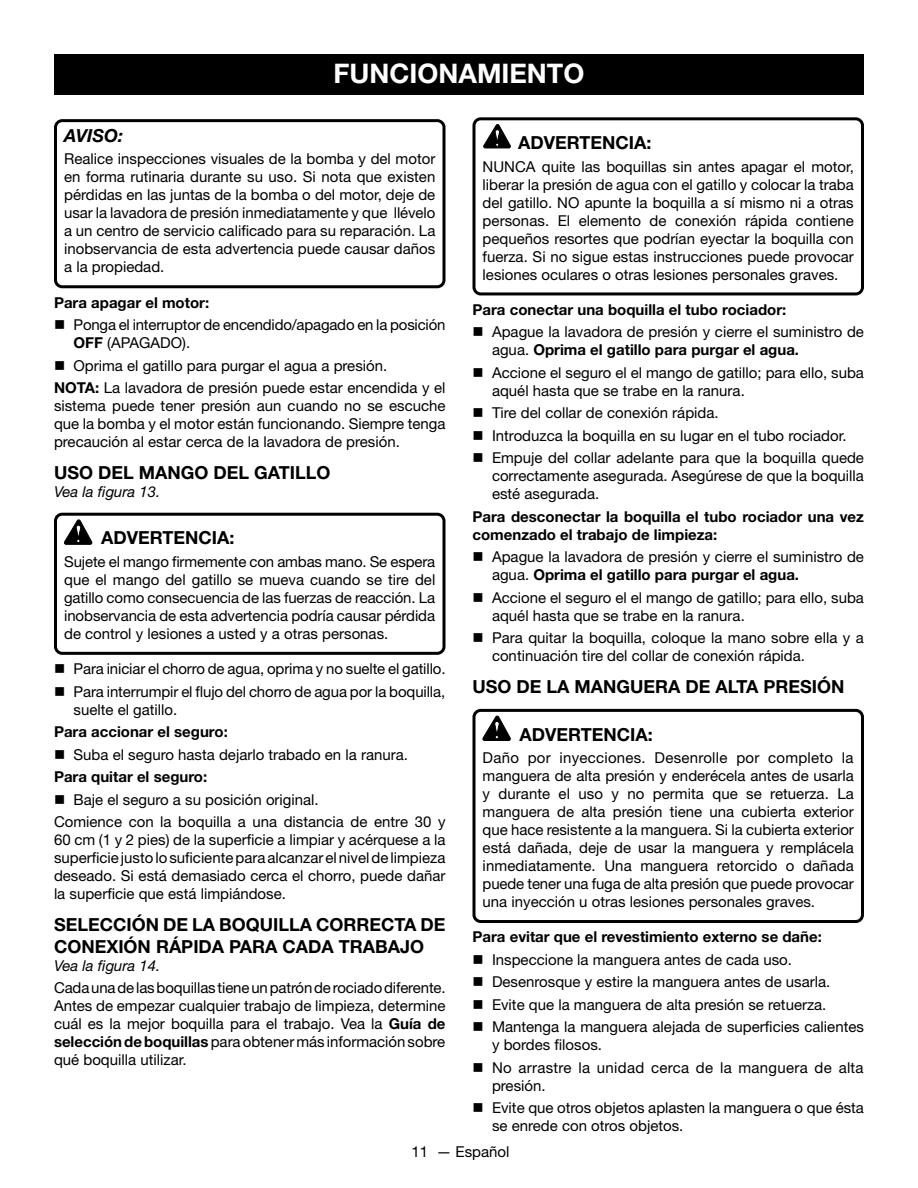
<style>
.page{position:relative;width:918px;height:1188px;background:#fff}
.page>*{position:absolute;margin:0;border:0;box-sizing:border-box;transform-origin:0 0}
.HEADING{font:700 27px "Helvetica Neue LT Std";color:#fff}
.Heading_2__w_figure_number{font:700 18px/21.6px "Helvetica Neue LT Std";color:#000}
.Warning{font:700 18px "Helvetica Neue LT Std";color:#000}
.Heading_2{font:700 18px "Helvetica Neue LT Std";color:#000}
.Heading_2_w_no_space_after{font:700 18px "Helvetica Neue LT Std";color:#000}
.Notice{font:italic 700 18px "Helvetica Neue LT Std";color:#000}
.Warning_text{font:15px/18px "Helvetica Neue LT Std";color:#000}
.Body_text{font:15px/18px "Helvetica Neue LT Std";color:#000;text-align:justify}
.Notice_text{font:15px/18px "Helvetica Neue LT Std";color:#000;text-align:justify}
.Body_text_subhead{font:700 15px/18px "Helvetica Neue LT Std";color:#000}
.NOTE_in_body{font:15px/18px "Helvetica Neue LT Std";color:#000;text-align:justify}
.Warning_text-2{font:15px/18px "Helvetica Neue LT Std";letter-spacing:.02em;color:#000}
.See_figure{font:italic 15px "Helvetica Neue LT Std";color:#000}
.s1{font-weight:700}
</style>
<div class="page">
<div style="left:54px;top:119px;width:392px;height:169px;border:3px solid #000;border-radius:7px"></div>
<div style="left:54px;top:513px;width:392px;height:142px;border:3px solid #000;border-radius:7px"></div>
<svg style="left:64px;top:520px;width:28px;height:24px"></svg>
<div style="left:472px;top:117px;width:392px;height:178px;border:3px solid #000;border-radius:7px"></div>
<div style="left:472px;top:709px;width:392px;height:214px;border:3px solid #000;border-radius:7px"></div>
<svg style="left:484px;top:124px;width:26px;height:24px"></svg>
<svg style="left:483px;top:716px;width:28px;height:25px"></svg>
<div style="left:54px;top:54px;width:810px;height:40px;background:#000"></div>
<p class="HEADING" style="left:334px;top:57px;width:252px">FUNCIONAMIENTO</p>
<p class="Notice" style="left:64px;top:124px;width:61px">AVISO:</p>
<p class="Notice_text" style="left:64px;top:150px;width:373px">Realice inspecciones visuales de la bomba y del motor en forma rutinaria durante su uso. Si nota que existen pérdidas en las juntas de la bomba o del motor, deje de usar la lavadora de presión inmediatamente y que llévelo a un centro de servicio calificado para su reparación. La inobservancia de esta advertencia puede causar daños a la propiedad.</p>
<p class="Body_text_subhead" style="left:54px;top:293px;width:157px">Para apagar el motor:</p>
<p class="Warning_text" style="left:74px;top:315px;width:374px">Ponga el interruptor de encendido/apagado en la posición<br><span class="s1">OFF</span> (APAGADO).</p>
<p class="Warning_text" style="left:74px;top:356px;width:315px">Oprima el gatillo para purgar el agua a presión.</p>
<p class="NOTE_in_body" style="left:54px;top:378px;width:393px"><span class="s1">NOTA:</span> La lavadora de presión puede estar encendida y el sistema puede tener presión aun cuando no se escuche que la bomba y el motor están funcionando. Siempre tenga precaución al estar cerca de la lavadora de presión.</p>
<p class="Heading_2_w_no_space_after" style="left:54px;top:462px;width:278px">USO DEL MANGO DEL GATILLO</p>
<p class="See_figure" style="left:54px;top:483px;width:108px">Vea la figura 13.</p>
<p class="Warning" style="left:101px;top:527px;width:135px">ADVERTENCIA:</p>
<p class="Warning_text" style="left:64px;top:552px;width:373px;text-align:justify">Sujete el mango firmemente con ambas mano. Se espera que el mango del gatillo se mueva cuando se tire del gatillo como consecuencia de las fuerzas de reacción. La inobservancia de esta advertencia podría causar pérdida de control y lesiones a usted y a otras personas.</p>
<p class="Warning_text" style="left:74px;top:659px;width:374px">Para iniciar el chorro de agua, oprima y no suelte el gatillo.</p>
<p class="Warning_text" style="left:74px;top:682px;width:373px">Para interrumpir el flujo del chorro de agua por la boquilla, suelte el gatillo.</p>
<p class="Body_text_subhead" style="left:54px;top:723px;width:175px">Para accionar el seguro:</p>
<p class="Warning_text" style="left:74px;top:745px;width:336px">Suba el seguro hasta dejarlo trabado en la ranura.</p>
<p class="Body_text_subhead" style="left:54px;top:768px;width:155px">Para quitar el seguro:</p>
<p class="Warning_text" style="left:74px;top:790px;width:247px">Baje el seguro a su posición original.</p>
<p class="Body_text" style="left:54px;top:812px;width:393px">Comience con la boquilla a una distancia de entre 30 y 60 cm (1 y 2 pies) de la superficie a limpiar y acérquese a la superficie justo lo suficiente para alcanzar el nivel de limpieza deseado. Si está demasiado cerca el chorro, puede dañar la superficie que está limpiándose.</p>
<p class="Heading_2__w_figure_number" style="left:54px;top:914px;width:393px">SELECCIÓN DE LA BOQUILLA CORRECTA DE<br>CONEXIÓN RÁPIDA PARA CADA TRABAJO</p>
<p class="See_figure" style="left:54px;top:956px;width:108px">Vea la figura 14.</p>
<p class="Body_text" style="left:54px;top:979px;width:393px">Cada una de las boquillas tiene un patrón de rociado diferente.<br>Antes de empezar cualquier trabajo de limpieza, determine cuál es la mejor boquilla para el trabajo. Vea la <span class="s1">Guía de selección de boquillas</span> para obtener más información sobre qué boquilla utilizar.</p>
<p class="Warning" style="left:518px;top:132px;width:135px">ADVERTENCIA:</p>
<p class="Warning_text" style="left:483px;top:157px;width:373px;text-align:justify">NUNCA quite las boquillas sin antes apagar el motor, liberar la presión de agua con el gatillo y colocar la traba del gatillo. NO apunte la boquilla a sí mismo ni a otras personas. El elemento de conexión rápida contiene pequeños resortes que podrían eyectar la boquilla con fuerza. Si no sigue estas instrucciones puede provocar lesiones oculares o otras lesiones personales graves.</p>
<p class="Body_text_subhead" style="left:472px;top:300px;width:315px">Para conectar una boquilla el tubo rociador:</p>
<p class="Warning_text" style="left:492px;top:323px;width:373px">Apague la lavadora de presión y cierre el suministro de agua. <span class="s1">Oprima el gatillo para purgar el agua.</span></p>
<p class="Warning_text" style="left:492px;top:363px;width:374px">Accione el seguro el el mango de gatillo; para ello, suba aquél hasta que se trabe en la ranura.</p>
<p class="Warning_text" style="left:492px;top:404px;width:228px">Tire del collar de conexión rápida.</p>
<p class="Warning_text" style="left:492px;top:426px;width:356px">Introduzca la boquilla en su lugar en el tubo rociador.</p>
<p class="Warning_text" style="left:492px;top:449px;width:374px;text-align:justify">Empuje del collar adelante para que la boquilla quede correctamente asegurada. Asegúrese de que la boquilla esté asegurada.</p>
<p class="Body_text_subhead" style="left:472px;top:507px;width:393px">Para desconectar la boquilla el tubo rociador una vez comenzado el trabajo de limpieza:</p>
<p class="Warning_text" style="left:492px;top:548px;width:373px">Apague la lavadora de presión y cierre el suministro de agua. <span class="s1">Oprima el gatillo para purgar el agua.</span></p>
<p class="Warning_text" style="left:492px;top:588px;width:374px">Accione el seguro el el mango de gatillo; para ello, suba aquél hasta que se trabe en la ranura.</p>
<p class="Warning_text" style="left:492px;top:629px;width:374px">Para quitar la boquilla, coloque la mano sobre ella y a continuación tire del collar de conexión rápida.</p>
<p class="Heading_2" style="left:472px;top:676px;width:374px">USO DE LA MANGUERA DE ALTA PRESIÓN</p>
<p class="Warning" style="left:520px;top:723px;width:135px">ADVERTENCIA:</p>
<p class="Warning_text" style="left:483px;top:748px;width:373px;text-align:justify">Daño por inyecciones. Desenrolle por completo la manguera de alta presión y enderécela antes de usarla y durante el uso y no permita que se retuerza. La manguera de alta presión tiene una cubierta exterior que hace resistente a la manguera. Si la cubierta exterior está dañada, deje de usar la manguera y remplácela inmediatamente. Una manguera retorcido o dañada puede tener una fuga de alta presión que puede provocar una inyección u otras lesiones personales graves.</p>
<p class="Body_text_subhead" style="left:472px;top:928px;width:351px">Para evitar que el revestimiento externo se dañe:</p>
<p class="Warning_text" style="left:492px;top:950px;width:302px">Inspeccione la manguera antes de cada uso.</p>
<p class="Warning_text" style="left:492px;top:973px;width:340px">Desenrosque y estire la manguera antes de usarla.</p>
<p class="Warning_text" style="left:492px;top:995px;width:336px">Evite que la manguera de alta presión se retuerza.</p>
<p class="Warning_text" style="left:492px;top:1018px;width:373px">Mantenga la manguera alejada de superficies calientes y bordes filosos.</p>
<p class="Warning_text-2" style="left:492px;top:1058px;width:373px">No arrastre la unidad cerca de la manguera de alta presión.</p>
<p class="Warning_text" style="left:492px;top:1099px;width:374px">Evite que otros objetos aplasten la manguera o que ésta se enrede con otros objetos.</p>
<p class="Warning_text" style="left:411px;top:1142px;width:100px">11 — Español</p>
</div>
